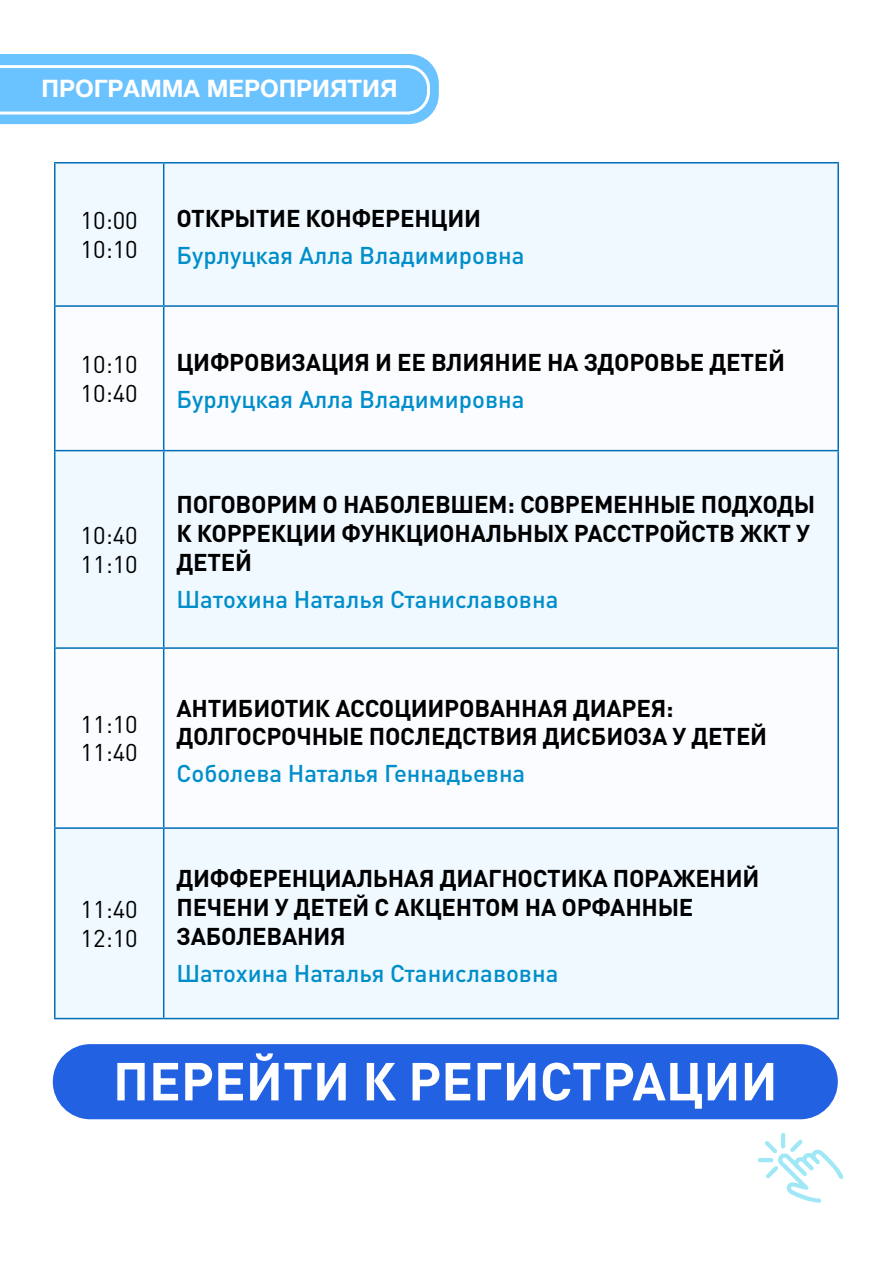
<style>
.page{position:relative;width:893px;height:1263px;background:#fff}
.page>*{position:absolute;margin:0;border:0;box-sizing:border-box;transform-origin:0 0}
.t1{font:700 52.65px "DIN Pro";color:#fff}
.t2{font:700 24px/28.8px "DIN Pro";letter-spacing:-.01em;color:#000}
.t3{font:500 24px "DIN Pro";color:#008eca}
.t4{font:24px/28.5px "DIN Pro";color:#000}
.t5{font:700 24px "Helvetica Neue";color:#fff}
</style>
<div class="page">
<div style="left:56px;top:164px;width:781px;height:854px;background:#f0f9ff"></div>
<svg style="left:56px;top:307px;width:781px;height:520px"></svg>
<hr style="left:54px;top:162px;width:110px;height:2px;background:#006db7">
<hr style="left:54px;top:164px;width:2px;height:141px;background:#006db7">
<hr style="left:164px;top:162px;width:675px;height:2px;background:#006db7">
<hr style="left:163px;top:164px;width:1px;height:141px;background:#006db7">
<hr style="left:837px;top:164px;width:2px;height:141px;background:#006db7">
<hr style="left:54px;top:305px;width:110px;height:2px;background:#006db7">
<hr style="left:54px;top:307px;width:2px;height:143px;background:#006db7">
<hr style="left:164px;top:305px;width:675px;height:2px;background:#006db7">
<hr style="left:163px;top:307px;width:1px;height:143px;background:#006db7">
<hr style="left:837px;top:307px;width:2px;height:143px;background:#006db7">
<hr style="left:54px;top:450px;width:110px;height:1px;background:#006db7">
<hr style="left:54px;top:451px;width:2px;height:196px;background:#006db7">
<hr style="left:164px;top:450px;width:675px;height:1px;background:#006db7">
<hr style="left:163px;top:451px;width:1px;height:196px;background:#006db7">
<hr style="left:837px;top:451px;width:2px;height:196px;background:#006db7">
<hr style="left:54px;top:647px;width:110px;height:2px;background:#006db7">
<hr style="left:54px;top:649px;width:2px;height:178px;background:#006db7">
<hr style="left:164px;top:647px;width:675px;height:2px;background:#006db7">
<hr style="left:163px;top:649px;width:1px;height:178px;background:#006db7">
<hr style="left:837px;top:649px;width:2px;height:178px;background:#006db7">
<hr style="left:54px;top:827px;width:110px;height:2px;background:#006db7">
<hr style="left:54px;top:829px;width:2px;height:189px;background:#006db7">
<hr style="left:164px;top:827px;width:675px;height:2px;background:#006db7">
<hr style="left:163px;top:829px;width:1px;height:189px;background:#006db7">
<hr style="left:837px;top:829px;width:2px;height:189px;background:#006db7">
<hr style="left:54px;top:1018px;width:110px;height:1px;background:#006db7">
<hr style="left:164px;top:1018px;width:675px;height:1px;background:#006db7">
<svg style="left:0;top:54px;width:439px;height:70px;background:#78c7ff"></svg>
<div style="left:53px;top:1044px;width:785px;height:75px;background:#2262e2;border-radius:38px"></div>
<svg style="left:758px;top:1133px;width:85px;height:70px"></svg>
<p class="t5" style="left:42px;top:69px;width:357px">ПРОГРАММА МЕРОПРИЯТИЯ</p>
<p class="t4" style="left:81px;top:204px;width:59px">10:00<br>10:10</p>
<p class="t2" style="left:176px;top:203px;width:306px">ОТКРЫТИЕ КОНФЕРЕНЦИИ</p>
<p class="t3" style="left:176px;top:240px;width:349px">Бурлуцкая Алла Владимировна</p>
<p class="t4" style="left:81px;top:348px;width:59px">10:10<br>10:40</p>
<p class="t2" style="left:176px;top:347px;width:610px">ЦИФРОВИЗАЦИЯ И ЕЕ ВЛИЯНИЕ НА ЗДОРОВЬЕ ДЕТЕЙ</p>
<p class="t3" style="left:176px;top:384px;width:349px">Бурлуцкая Алла Владимировна</p>
<p class="t4" style="left:81px;top:519px;width:59px">10:40<br>11:10</p>
<p class="t4" style="left:81px;top:708px;width:59px">11:10<br>11:40</p>
<p class="t4" style="left:81px;top:893px;width:59px">11:40<br>12:10</p>
<p class="t2" style="left:176px;top:489px;width:640px">ПОГОВОРИМ О НАБОЛЕВШЕМ: СОВРЕМЕННЫЕ ПОДХОДЫ<br>К КОРРЕКЦИИ ФУНКЦИОНАЛЬНЫХ РАССТРОЙСТВ ЖКТ У<br>ДЕТЕЙ</p>
<p class="t3" style="left:176px;top:584px;width:383px">Шатохина Наталья Станиславовна</p>
<p class="t2" style="left:176px;top:693px;width:592px">АНТИБИОТИК АССОЦИИРОВАННАЯ ДИАРЕЯ:<br>ДОЛГОСРОЧНЫЕ ПОСЛЕДСТВИЯ ДИСБИОЗА У ДЕТЕЙ</p>
<p class="t3" style="left:176px;top:758px;width:350px">Соболева Наталья Геннадьевна</p>
<p class="t2" style="left:176px;top:863px;width:584px">ДИФФЕРЕНЦИАЛЬНАЯ ДИАГНОСТИКА ПОРАЖЕНИЙ<br>ПЕЧЕНИ У ДЕТЕЙ С АКЦЕНТОМ НА ОРФАННЫЕ<br>ЗАБОЛЕВАНИЯ</p>
<p class="t3" style="left:176px;top:958px;width:383px">Шатохина Наталья Станиславовна</p>
<h1 class="t1" style="left:113px;top:1046px;width:666px">ПЕРЕЙТИ К РЕГИСТРАЦИИ</h1>
</div>
